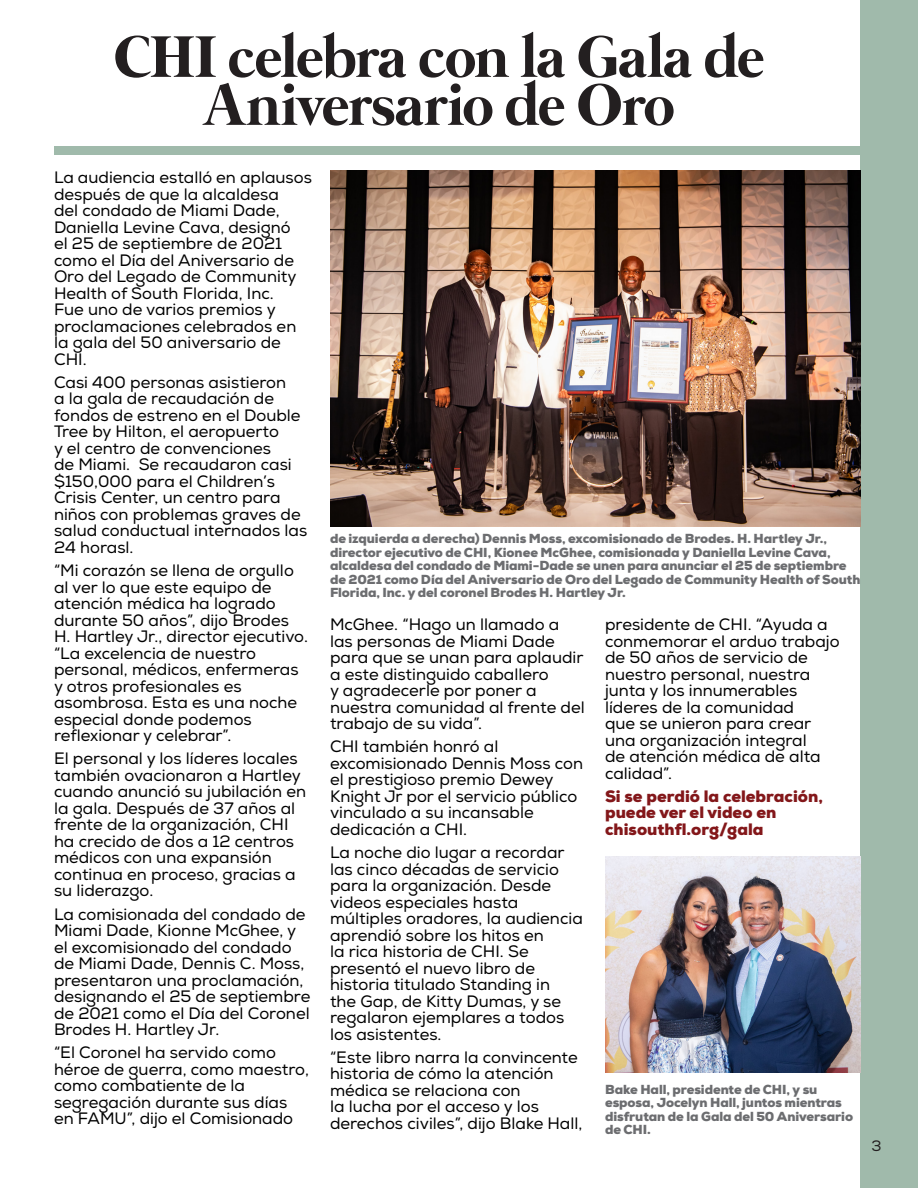
<style>
.page{position:relative;width:918px;height:1188px;background:#fff}
.page>*{position:absolute;margin:0;border:0;box-sizing:border-box;transform-origin:0 0}
.t1{font:700 60px/48px "Mermaid";letter-spacing:-.015em;color:#231f20;text-align:center}
.t2{font:16.5px/16.5px "Nexa";color:#000}
.t3{font:900 16.5px/16.5px "Nexa";color:#83171a}
.t4{font:15px "Nexa";color:#231f20}
.t5{font:900 13.05px/13.5px "Nexa";letter-spacing:-.005em;color:#6c6d70}
</style>
<div class="page">
<div style="left:861px;top:0;width:57px;height:1188px;background:#a0baab"></div>
<div style="left:54px;top:147px;width:864px;height:8px;background:#a0baab"></div>
<img style="left:605px;top:856px;width:256px;height:217px">
<img style="left:330px;top:171px;width:531px;height:356px">
<p class="t1" style="left:114px;top:37px;width:652px">CHI celebra con la Gala de<br>Aniversario de Oro</p>
<p class="t2" style="left:54px;top:170px;width:259px">La audiencia estalló en aplausos después de que la alcaldesa<br>del condado de Miami Dade,<br>Daniella Levine Cava, designó<br>el 25 de septiembre de 2021 como el Día del Aniversario de<br>Oro del Legado de Community<br>Health of South Florida, Inc.<br>Fue uno de varios premios y proclamaciones celebrados en la gala del 50 aniversario de<br>CHI.</p>
<p class="t2" style="left:54px;top:374px;width:255px">Casi 400 personas asistieron<br>a la gala de recaudación de fondos de estreno en el Double<br>Tree by Hilton, el aeropuerto<br>y el centro de convenciones<br>de Miami. Se recaudaron casi $150,000 para el Children’s<br>Crisis Center, un centro para niños con problemas graves de salud conductual internados las<br>24 horasl.</p>
<p class="t2" style="left:54px;top:563px;width:256px">“Mi corazón se llena de orgullo al ver lo que este equipo de atención médica ha logrado durante 50 años”, dijo Brodes<br>H. Hartley Jr., director ejecutivo. “La excelencia de nuestro personal, médicos, enfermeras y otros profesionales es asombrosa. Esta es una noche especial donde podemos reflexionar y celebrar”.</p>
<p class="t2" style="left:54px;top:751px;width:254px">El personal y los líderes locales también ovacionaron a Hartley cuando anunció su jubilación en la gala. Después de 37 años al frente de la organización, CHI ha crecido de dos a 12 centros médicos con una expansión continua en proceso, gracias a su liderazgo.</p>
<p class="t2" style="left:54px;top:906px;width:258px">La comisionada del condado de<br>Miami Dade, Kionne McGhee, y el excomisionado del condado de Miami Dade, Dennis C. Moss, presentaron una proclamación, designando el 25 de septiembre de 2021 como el Día del Coronel<br>Brodes H. Hartley Jr.</p>
<p class="t2" style="left:54px;top:1045px;width:257px">“El Coronel ha servido como héroe de guerra, como maestro, como combatiente de la segregación durante sus días en FAMU”, dijo el Comisionado</p>
<p class="t5" style="left:330px;top:532px;width:532px">de izquierda a derecha) Dennis Moss, excomisionado de Brodes. H. Hartley Jr., director ejecutivo de CHI, Kionee McGhee, comisionada y Daniella Levine Cava, alcaldesa del condado de Miami-Dade se unen para anunciar el 25 de septiembre de 2021 como Día del Aniversario de Oro del Legado de Community Health of South Florida, Inc. y del coronel Brodes H. Hartley Jr.</p>
<p class="t2" style="left:330px;top:617px;width:256px">McGhee. “Hago un llamado a las personas de Miami Dade para que se unan para aplaudir a este distinguido caballero<br>y agradecerle por poner a nuestra comunidad al frente del trabajo de su vida”.</p>
<p class="t2" style="left:330px;top:739px;width:255px">CHI también honró al excomisionado Dennis Moss con el prestigioso premio Dewey<br>Knight Jr por el servicio público vinculado a su incansable dedicación a CHI.</p>
<p class="t2" style="left:330px;top:845px;width:254px">La noche dio lugar a recordar las cinco décadas de servicio para la organización. Desde videos especiales hasta múltiples oradores, la audiencia aprendió sobre los hitos en<br>la rica historia de CHI. Se presentó el nuevo libro de historia titulado Standing in<br>the Gap, de Kitty Dumas, y se regalaron ejemplares a todos los asistentes.</p>
<p class="t2" style="left:330px;top:1049px;width:254px">“Este libro narra la convincente historia de cómo la atención médica se relaciona con<br>la lucha por el acceso y los derechos civiles”, dijo Blake Hall,</p>
<p class="t2" style="left:605px;top:617px;width:236px">presidente de CHI. “Ayuda a conmemorar el arduo trabajo de 50 años de servicio de nuestro personal, nuestra junta y los innumerables líderes de la comunidad<br>que se unieron para crear una organización integral<br>de atención médica de alta calidad”.</p>
<p class="t3" style="left:605px;top:788px;width:219px">Si se perdió la celebración, puede ver el video en chisouthfl.org/gala</p>
<p class="t5" style="left:605px;top:1082px;width:250px">Bake Hall, presidente de CHI, y su esposa, Jocelyn Hall, juntos mientras disfrutan de la Gala del 50 Aniversario de CHI.</p>
<p class="t4" style="left:872px;top:1136px;width:12px">3</p>
</div>
